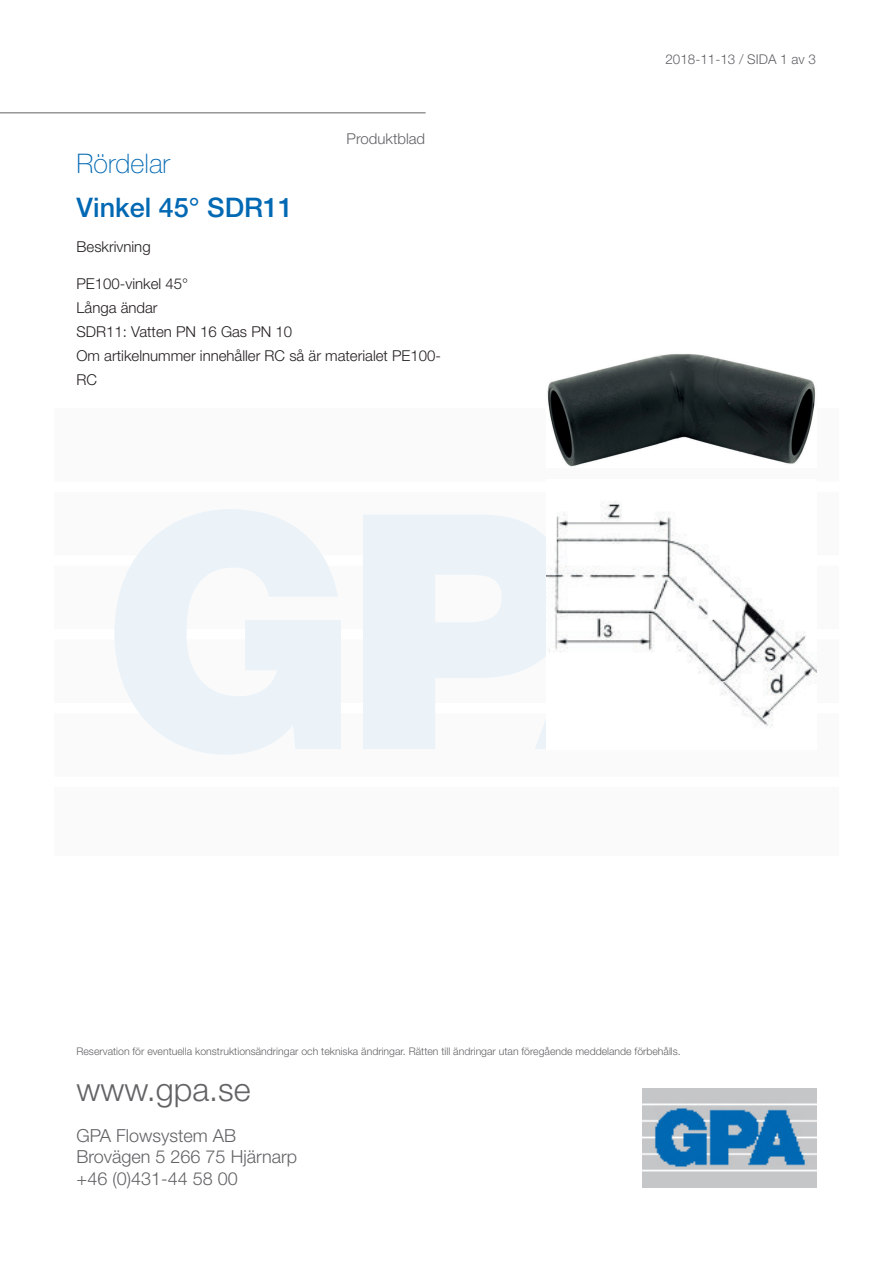
<style>
.page{position:relative;width:893px;height:1263px;background:#fff}
.page>*{position:absolute;margin:0;border:0;box-sizing:border-box;transform-origin:0 0}
.t1{font:300 32.4px "Helvetica Neue LT Std";color:#636366}
.t2{font:500 27px "Helvetica Neue LT Std";color:#0168b3}
.t3{font:100 27px "Helvetica Neue LT Std";color:#0168b3}
.t4{font:300 18px/21.6px "Helvetica Neue LT Std";color:#636366}
.t5{font:300 15px/24px "Helvetica Neue LT Std";color:#231f20}
.t6{font:300 15px "Helvetica Neue LT Std";color:#636366}
.t7{font:300 13.5px "Helvetica Neue LT Std";color:#636366}
.t8{font:300 10.5px "Helvetica Neue LT Std";color:#636366}
</style>
<div class="page">
<div style="left:54px;top:408px;width:785px;height:447px;background:#fafafa"></div>
<div style="left:54px;top:777px;width:785px;height:10px;background:#fff"></div>
<div style="left:54px;top:703px;width:785px;height:10px;background:#fff"></div>
<div style="left:54px;top:629px;width:785px;height:10px;background:#fff"></div>
<div style="left:54px;top:555px;width:785px;height:11px;background:#fff"></div>
<div style="left:54px;top:482px;width:785px;height:10px;background:#fff"></div>
<svg style="left:114px;top:509px;width:227px;height:246px;fill:#ebf3f9"></svg>
<svg style="left:363px;top:515px;width:172px;height:234px;fill:#ebf3f9"></svg>
<svg style="left:535px;top:529px;width:11px;height:220px;fill:#ebf3f9"></svg>
<hr style="left:0;top:112px;width:426px;height:1px;background:#636366">
<img style="left:643px;top:1088px;width:173px;height:99px">
<img style="left:547px;top:354px;width:269px;height:113px">
<img style="left:546px;top:501px;width:270px;height:225px">
<h2 class="t3" style="left:77px;top:148px;width:95px">Rördelar</h2>
<h2 class="t2" style="left:77px;top:191px;width:218px">Vinkel 45° SDR11</h2>
<h3 class="t6" style="left:347px;top:129px;width:80px">Produktblad</h3>
<h3 class="t5" style="left:77px;top:235px;width:76px">Beskrivning</h3>
<h3 class="t5" style="left:77px;top:271px;width:366px">PE100-vinkel 45°<br>Långa ändar<br>SDR11: Vatten PN 16 Gas PN 10<br>Om artikelnummer innehåller RC så är materialet PE100-<br>RC</h3>
<p class="t7" style="left:665px;top:51px;width:152px">2018-11-13 / SIDA 1 av 3</p>
<p class="t8" style="left:77px;top:1045px;width:606px">Reservation för eventuella konstruktionsändringar och tekniska ändringar. Rätten till ändringar utan föregående meddelande förbehålls.</p>
<h1 class="t1" style="left:77px;top:1069px;width:176px">www.gpa.se</h1>
<h3 class="t4" style="left:77px;top:1124px;width:222px">GPA Flowsystem AB<br>Brovägen 5 266 75 Hjärnarp +46 (0)431-44 58 00</h3>
</div>
